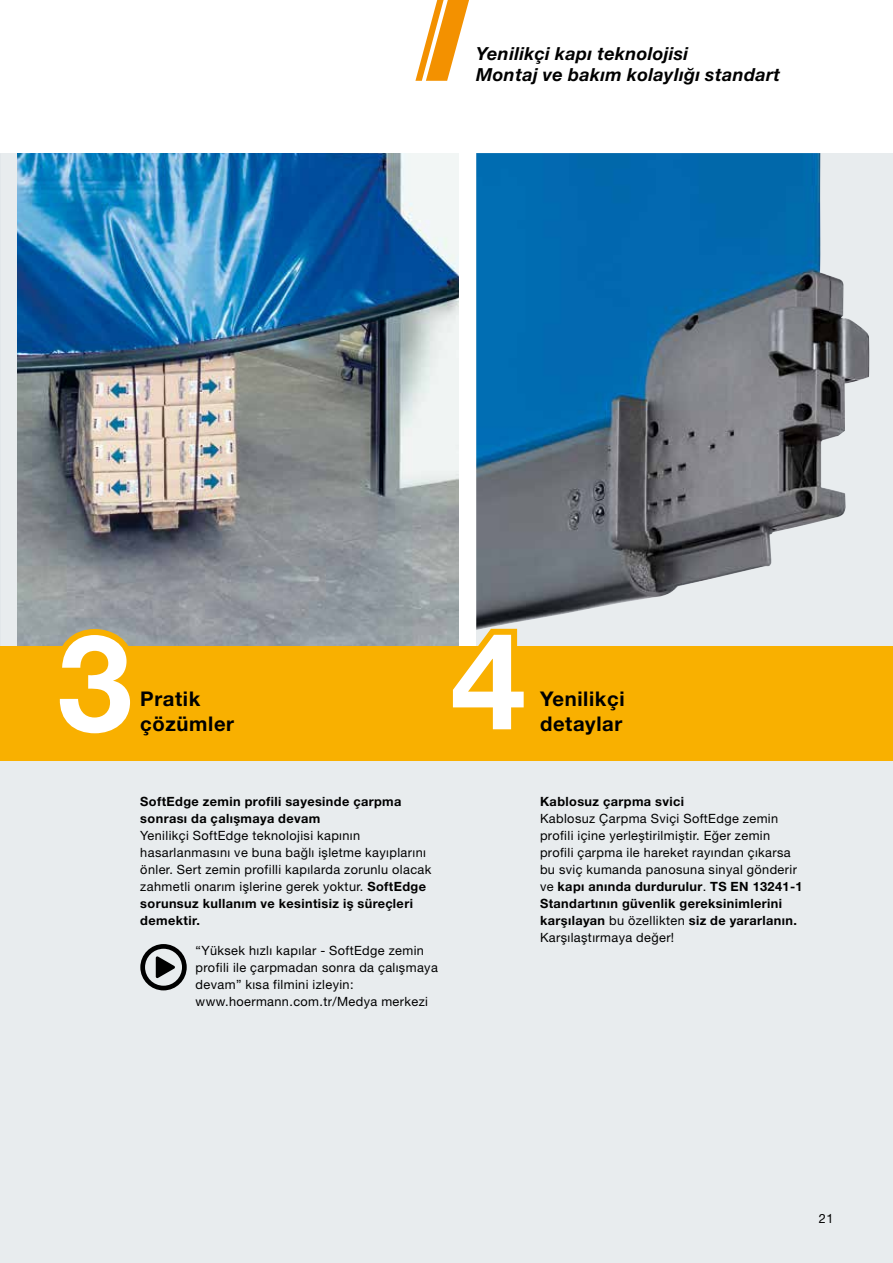
<style>
.page{position:relative;width:893px;height:1263px;background:#fff}
.page>*{position:absolute;margin:0;border:0;box-sizing:border-box;transform-origin:0 0}
.t1{font:700 135px "Hoermann Helvetica Neue";color:#fff}
.t2{font:700 20.25px/25.5px "Hoermann Helvetica Neue";letter-spacing:.03em;color:#000}
.t3{font:italic 700 18px/21.3px "Hoermann Helvetica Neue";letter-spacing:.02em;color:#000}
.t4{font:12.75px/17px "Hoermann Helvetica Neue Rm";letter-spacing:.03em;color:#000}
.t5{font:700 12.75px/17px "Hoermann Helvetica Neue";letter-spacing:.03em;color:#000}
.s1{font-family:"Hoermann Helvetica Neue";font-weight:700}
.s2{font-family:"Hoermann Helvetica Neue Rm";font-weight:400}
</style>
<div class="page">
<div style="left:0;top:153px;width:893px;height:1110px;background:#e8ecee"></div>
<svg style="left:415px;top:0;width:54px;height:81px"></svg>
<img style="left:17px;top:153px;width:442px;height:493px">
<div style="left:459px;top:153px;width:17px;height:546px;background:#fff"></div>
<img style="left:476px;top:153px;width:393px;height:470px">
<div style="left:0;top:646px;width:893px;height:115px;background:#f9b000"></div>
<svg style="left:48px;top:623px;width:94px;height:23px;background:#b6a46f"></svg>
<svg style="left:441px;top:623px;width:77px;height:23px"></svg>
<svg style="left:140px;top:944px;width:47px;height:46px"></svg>
<h3 class="t3" style="left:476px;top:42px;width:305px">Yenilikçi kapı teknolojisi<br>Montaj ve bakım kolaylığı standart</h3>
<h1 class="t1" style="left:57px;top:587px;width:77px">3</h1>
<h1 class="t1" style="left:451px;top:585px;width:77px">4</h1>
<h2 class="t2" style="left:140px;top:684px;width:95px">Pratik çözümler</h2>
<h2 class="t2" style="left:540px;top:684px;width:86px">Yenilikçi</h2>
<h2 class="t2" style="left:540px;top:710px;width:84px">detaylar</h2>
<p class="t5" style="left:140px;top:792px;width:263px">SoftEdge zemin profili sayesinde çarpma sonrası da çalışmaya devam</p>
<p class="t4" style="left:140px;top:826px;width:293px">Yenilikçi SoftEdge teknolojisi kapının hasarlanmasını ve buna bağlı işletme kayıplarını önler. Sert zemin profilli kapılarda zorunlu olacak zahmetli onarım işlerine gerek yoktur. <span class="s1">SoftEdge</span></p>
<p class="t5" style="left:140px;top:894px;width:274px">sorunsuz kullanım ve kesintisiz iş süreçleri demektir.</p>
<p class="t4" style="left:196px;top:941px;width:244px">“Yüksek hızlı kapılar - SoftEdge zemin profili ile çarpmadan sonra da çalışmaya devam” kısa filmini izleyin: www.hoermann.com.tr/Medya merkezi</p>
<p class="t5" style="left:540px;top:792px;width:146px">Kablosuz çarpma svici</p>
<p class="t4" style="left:540px;top:809px;width:258px">Kablosuz Çarpma Sviçi SoftEdge zemin profili içine yerleştirilmiştir. Eğer zemin profili çarpma ile hareket rayından çıkarsa bu sviç kumanda panosuna sinyal gönderir</p>
<p class="t5" style="left:540px;top:877px;width:264px"><span class="s2">ve</span> kapı anında durdurulur<span class="s2">.</span> TS EN 13241-1<br>Standartının güvenlik gereksinimlerini karşılayan <span class="s2">bu özellikten</span> siz de yararlanın.</p>
<p class="t4" style="left:540px;top:928px;width:136px">Karşılaştırmaya değer!</p>
<p class="t4" style="left:819px;top:1209px;width:16px">21</p>
</div>
